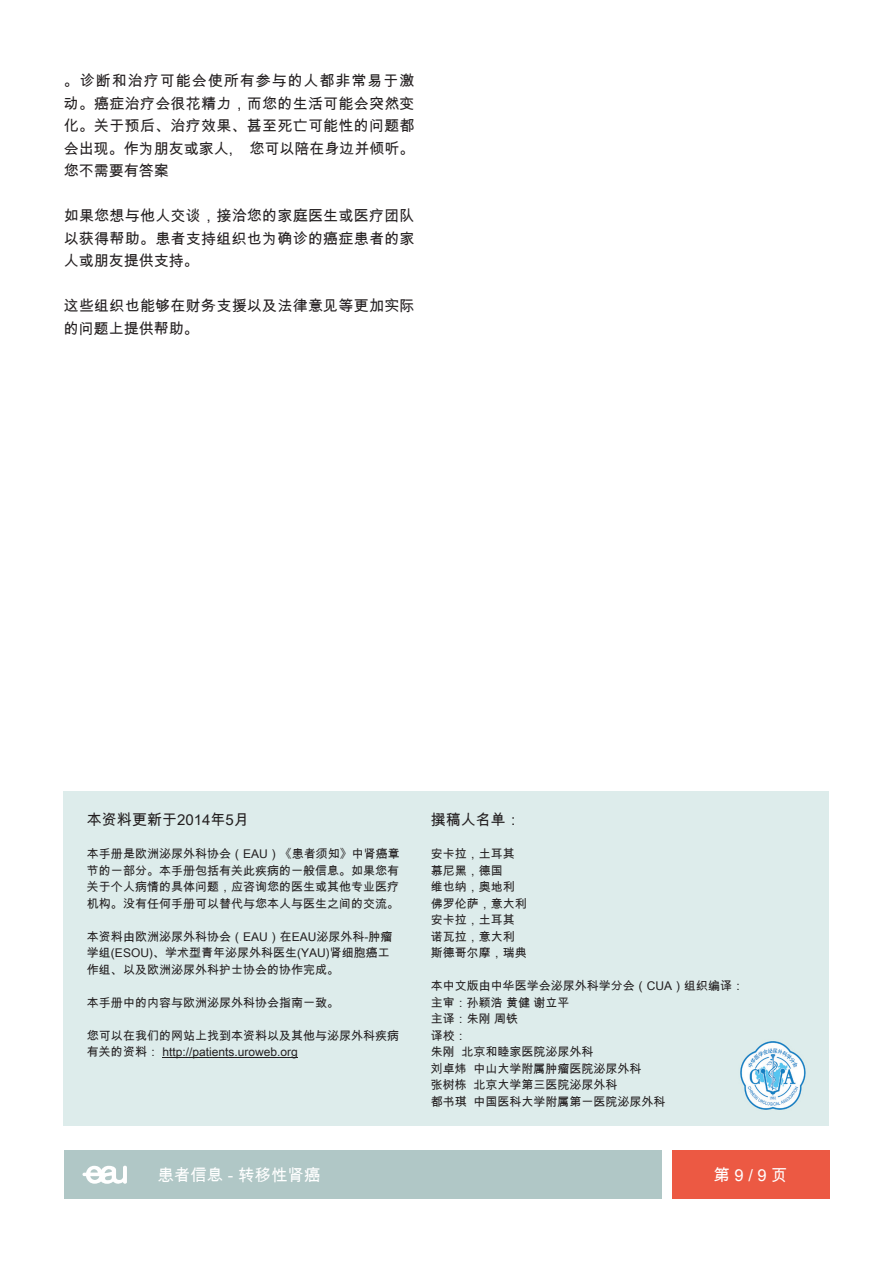
<style>
.page{position:relative;width:893px;height:1263px;background:#fff}
.page>*{position:absolute;margin:0;border:0;box-sizing:border-box;transform-origin:0 0}
.t1{font:16.5px "Arial Unicode MS";color:#fff}
.t2{font:15px/22.5px "Arial Unicode MS";letter-spacing:.015em;color:#231f20;text-align:justify}
.t3{font:12px/16.5px "Arial Unicode MS";color:#231f20}
</style>
<div class="page">
<div style="left:672px;top:1150px;width:157px;height:49px;background:#ec5943"></div>
<div style="left:64px;top:1150px;width:598px;height:49px;background:#b0c7c6"></div>
<svg style="left:82px;top:1166px;width:45px;height:18px"></svg>
<div style="left:64px;top:791px;width:765px;height:335px;background:#ddeceb"></div>
<hr style="left:162px;top:1057px;width:136px;height:1px;background:#231f20">
<img style="left:740px;top:1041px;width:66px;height:69px">
<p class="t2" style="left:64px;top:69px;width:352px">。诊断和治疗可能会使所有参与的人都非常易于激动。癌症治疗会很花精力，而您的生活可能会突然变化。关于预后、治疗效果、甚至死亡可能性的问题都会出现。作为朋友或家人, 您可以陪在身边并倾听。您不需要有答案</p>
<p class="t2" style="left:64px;top:204px;width:352px">如果您想与他人交谈，接洽您的家庭医生或医疗团队以获得帮助。患者支持组织也为确诊的癌症患者的家人或朋友提供支持。</p>
<p class="t2" style="left:64px;top:294px;width:352px">这些组织也能够在财务支援以及法律意见等更加实际的问题上提供帮助。</p>
<p class="t2" style="left:87px;top:808px;width:163px">本资料更新于2014年5月</p>
<p class="t3" style="left:87px;top:845px;width:314px;text-align:justify">本手册是欧洲泌尿外科协会（EAU）《患者须知》中肾癌章节的一部分。本手册包括有关此疾病的一般信息。如果您有关于个人病情的具体问题，应咨询您的医生或其他专业医疗机构。没有任何手册可以替代与您本人与医生之间的交流。</p>
<p class="t3" style="left:87px;top:928px;width:307px">本资料由欧洲泌尿外科协会（EAU）在EAU泌尿外科-肿瘤学组(ESOU)、学术型青年泌尿外科医生(YAU)肾细胞癌工作组、以及欧洲泌尿外科护士协会的协作完成。</p>
<p class="t3" style="left:87px;top:994px;width:253px">本手册中的内容与欧洲泌尿外科协会指南一致。</p>
<p class="t3" style="left:87px;top:1027px;width:313px">您可以在我们的网站上找到本资料以及其他与泌尿外科疾病有关的资料： http://patients.uroweb.org</p>
<p class="t2" style="left:431px;top:808px;width:91px">撰稿人名单：</p>
<p class="t3" style="left:431px;top:845px;width:97px">安卡拉，土耳其慕尼黑，德国<br>维也纳，奥地利佛罗伦萨，意大利安卡拉，土耳其诺瓦拉，意大利斯德哥尔摩，瑞典</p>
<p class="t3" style="left:431px;top:977px;width:315px">本中文版由中华医学会泌尿外科学分会（CUA）组织编译：主审：孙颖浩 黄健 谢立平<br>主译：朱刚 周铁<br>译校：<br>朱刚 北京和睦家医院泌尿外科<br>刘卓炜 中山大学附属肿瘤医院泌尿外科<br>张树栋 北京大学第三医院泌尿外科<br>都书琪 中国医科大学附属第一医院泌尿外科</p>
<h1 class="t1" style="left:157px;top:1163px;width:165px">患者信息 - 转移性肾癌</h1>
<h1 class="t1" style="left:713px;top:1163px;width:76px">第 9 / 9 页</h1>
</div>
